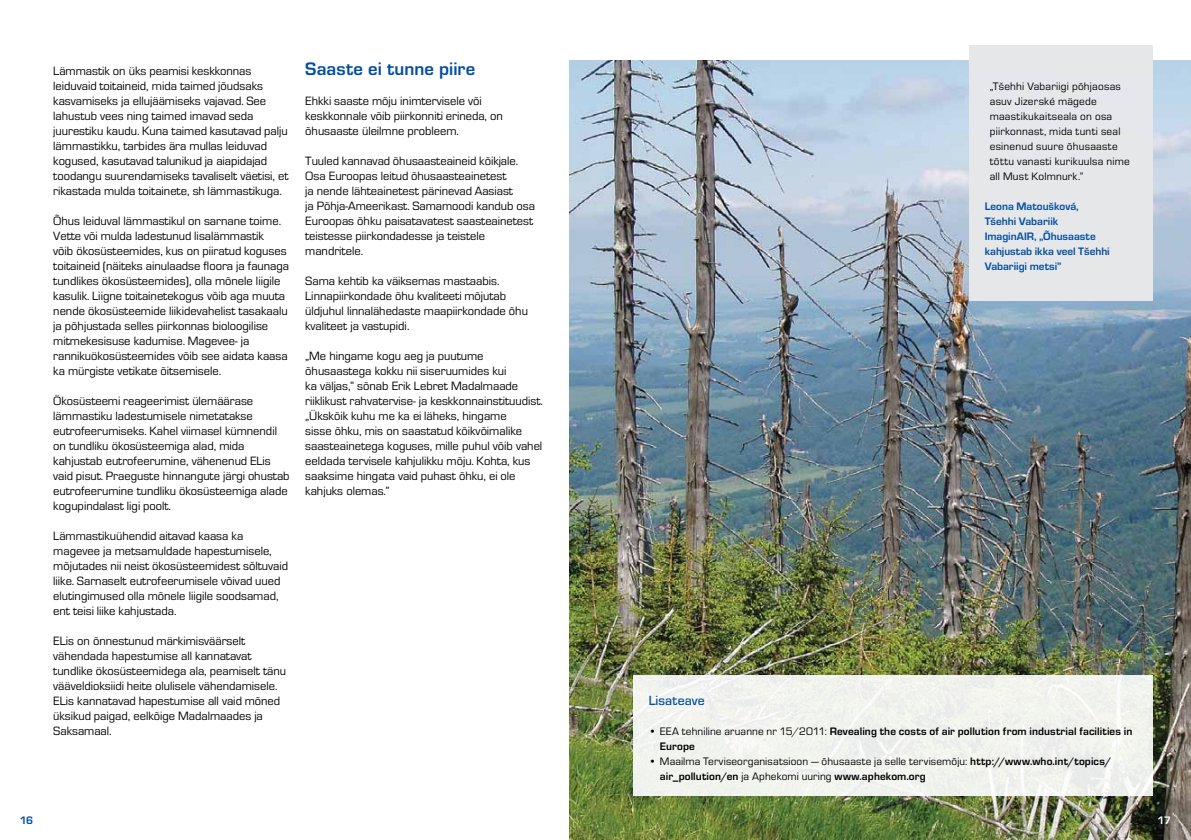
<style>
.page{position:relative;width:1191px;height:840px;background:#fff}
.page>*{position:absolute;margin:0;border:0;box-sizing:border-box;transform-origin:0 0}
.Heading_2{font:700 18.75px "Eurostile OT";letter-spacing:.005em;color:#034ea2}
.For_more_information{font:500 13.75px "Eurostile OT";letter-spacing:.005em;color:#034ea2}
.Body_text{font:12.5px/15px "Eurostile OT";color:#000}
.IMAGINAIR_text{font:11.25px/15px "Eurostile OT";letter-spacing:.02em;color:#000}
.Bullets_in__For_more{font:11.25px/15px "Eurostile OT";letter-spacing:.01em;color:#000}
.Bullets_in__For_more-2{font:700 11.25px/15px "Eurostile OT";letter-spacing:.01em;color:#000}
.Blue_text_under_phot{font:700 11.25px/15px "Eurostile OT";color:#034ea2}
.t1{font:700 11.25px "Eurostile OT";color:#fff}
.s1{font-weight:400}
.s2{font-weight:700}
</style>
<div class="page">
<img style="left:569px;top:60px;width:622px;height:780px">
<div style="left:969px;top:45px;width:183px;height:255px;background:#e6e7e8"></div>
<div style="left:633px;top:675px;width:519px;height:120px;background:#f1f3ee"></div>
<p class="Body_text" style="left:53px;top:64px;width:237px">Lämmastik on üks peamisi keskkonnas leiduvaid toitaineid, mida taimed jõudsaks kasvamiseks ja ellujäämiseks vajavad. See lahustub vees ning taimed imavad seda juurestiku kaudu. Kuna taimed kasutavad palju lämmastikku, tarbides ära mullas leiduvad kogused, kasutavad talunikud ja aiapidajad toodangu suurendamiseks tavaliselt väetisi, et rikastada mulda toitainete, sh lämmastikuga.</p>
<p class="Body_text" style="left:53px;top:214px;width:237px">Õhus leiduval lämmastikul on sarnane toime.<br>Vette või mulda ladestunud lisalämmastik<br>võib ökosüsteemides, kus on piiratud koguses toitaineid (näiteks ainulaadse floora ja faunaga tundlikes ökosüsteemides), olla mõnele liigile kasulik. Liigne toitainetekogus võib aga muuta nende ökosüsteemide liikidevahelist tasakaalu ja põhjustada selles piirkonnas bioloogilise mitmekesisuse kadumise. Magevee- ja rannikuökosüsteemides võib see aidata kaasa ka mürgiste vetikate õitsemisele.</p>
<p class="Body_text" style="left:53px;top:394px;width:238px">Ökosüsteemi reageerimist ülemäärase lämmastiku ladestumisele nimetatakse eutrofeerumiseks. Kahel viimasel kümnendil on tundliku ökosüsteemiga alad, mida kahjustab eutrofeerumine, vähenenud ELis vaid pisut. Praeguste hinnangute järgi ohustab eutrofeerumine tundliku ökosüsteemiga alade kogupindalast ligi poolt.</p>
<p class="Body_text" style="left:53px;top:529px;width:236px">Lämmastikuühendid aitavad kaasa ka magevee ja metsamuldade hapestumisele, mõjutades nii neist ökosüsteemidest sõltuvaid liike. Sarnaselt eutrofeerumisele võivad uued elutingimused olla mõnele liigile soodsamad, ent teisi liike kahjustada.</p>
<p class="Body_text" style="left:53px;top:634px;width:234px">ELis on õnnestunud märkimisväärselt vähendada hapestumise all kannatavat tundlike ökosüsteemidega ala, peamiselt tänu vääveldioksiidi heite olulisele vähendamisele.<br>ELis kannatavad hapestumise all vaid mõned üksikud paigad, eelkõige Madalmaades ja Saksamaal.</p>
<p class="Heading_2" style="left:305px;top:58px;width:172px">Saaste ei tunne piire</p>
<p class="Body_text" style="left:305px;top:94px;width:199px">Ehkki saaste mõju inimtervisele või keskkonnale võib piirkonniti erineda, on õhusaaste üleilmne probleem.</p>
<p class="Body_text" style="left:305px;top:154px;width:231px">Tuuled kannavad õhusaasteaineid kõikjale.<br>Osa Euroopas leitud õhusaasteainetest<br>ja nende lähteainetest pärinevad Aasiast<br>ja Põhja-Ameerikast. Samamoodi kandub osa Euroopas õhku paisatavatest saasteainetest teistesse piirkondadesse ja teistele mandritele.</p>
<p class="Body_text" style="left:305px;top:274px;width:224px">Sama kehtib ka väiksemas mastaabis.<br>Linnapiirkondade õhu kvaliteeti mõjutab üldjuhul linnalähedaste maapiirkondade õhu kvaliteet ja vastupidi.</p>
<p class="Body_text" style="left:305px;top:349px;width:239px">„Me hingame kogu aeg ja puutume õhusaastega kokku nii siseruumides kui<br>ka väljas,” sõnab Erik Lebret Madalmaade riiklikust rahvatervise- ja keskkonnainstituudist. „Ükskõik kuhu me ka ei läheks, hingame<br>sisse õhku, mis on saastatud kõikvõimalike saasteainetega koguses, mille puhul võib vahel eeldada tervisele kahjulikku mõju. Kohta, kus saaksime hingata vaid puhast õhku, ei ole kahjuks olemas.”</p>
<p class="IMAGINAIR_text" style="left:989px;top:79px;width:141px">„Tšehhi Vabariigi põhjaosas asuv Jizerské mägede maastikukaitseala on osa piirkonnast, mida tunti seal esinenud suure õhusaaste tõttu vanasti kurikuulsa nime all Must Kolmnurk.”</p>
<p class="Blue_text_under_phot" style="left:984px;top:199px;width:95px">Leona Matoušková,<br>Tšehhi Vabariik</p>
<p class="Blue_text_under_phot" style="left:984px;top:229px;width:126px">ImaginAIR, „Õhusaaste kahjustab ikka veel Tšehhi<br>Vabariigi metsi”</p>
<p class="For_more_information" style="left:648px;top:693px;width:58px">Lisateave</p>
<p class="Bullets_in__For_more-2" style="left:660px;top:724px;width:474px;text-indent:-11px"><span class="s1">• EEA tehniline aruanne nr 15/2011:</span> Revealing the costs of air pollution from industrial facilities in<br>Europe</p>
<p class="Bullets_in__For_more" style="left:660px;top:754px;width:453px;text-indent:-11px">• Maailma Terviseorganisatsioon — õhusaaste ja selle tervisemõju: <span class="s2">http://www.who.int/topics/ air_pollution/en</span> ja Aphekomi uuring <span class="s2">www.aphekom.org</span></p>
<p class="Blue_text_under_phot" style="left:20px;top:812px;width:15px">16</p>
<p class="t1" style="left:1157px;top:814px;width:15px">17</p>
</div>
